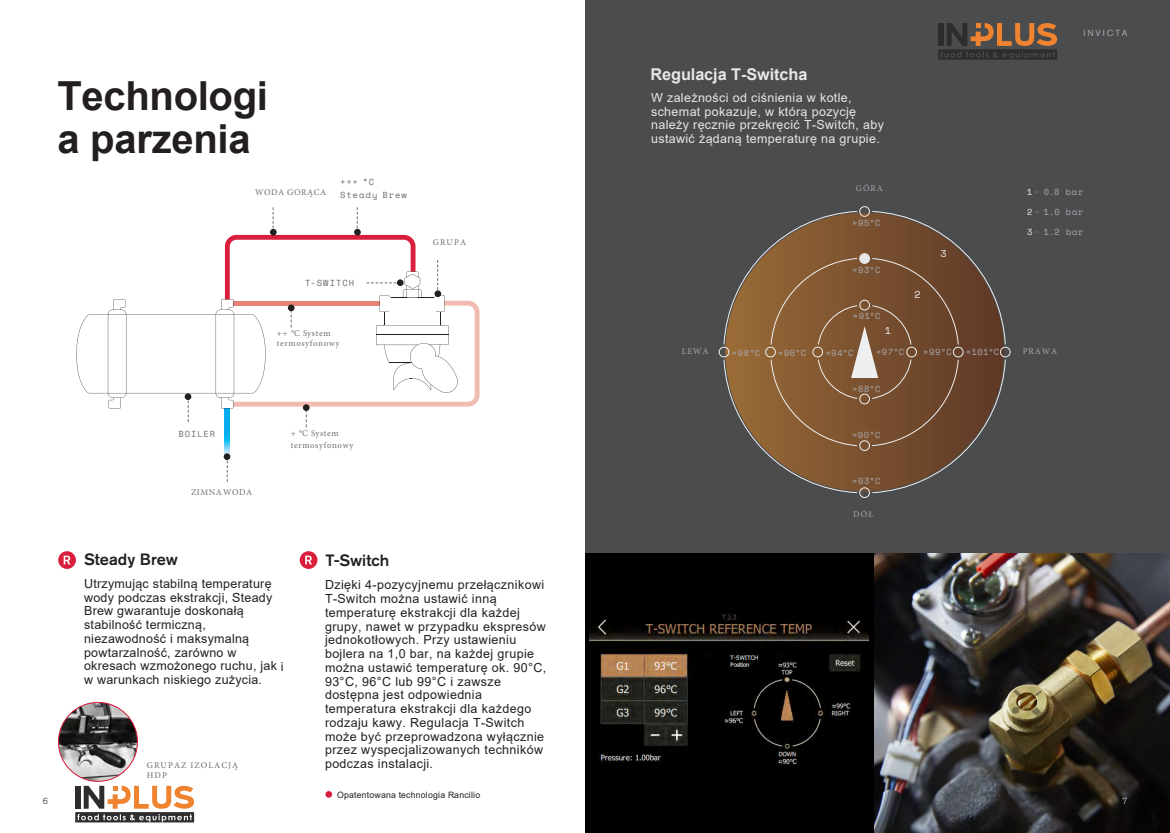
<style>
.page{position:relative;width:1170px;height:833px;background:#fff}
.page>*{position:absolute;margin:0;border:0;box-sizing:border-box;transform-origin:0 0}
.t1{font:700 40px/42.5px "Arial";letter-spacing:-.01em;color:#231f20}
.Sub_headings3{font:500 16.25px "Akzidenz Grotesk BQ";color:#231f20}
.Sub_headings3-2{font:700 16.25px "Arial";letter-spacing:-.005em;color:#e6e7e9}
.testo_corrente{font:12.5px/13.8px "Arial";letter-spacing:.03em;color:#231f20}
.testo_corrente-2{font:12.5px/13.8px "Arial";letter-spacing:.03em;color:#e6e7e9}
.t2{font:10px "Space Mono";color:#e6e7e9}
.t3{font:8.75px "Space Mono";letter-spacing:.025em;color:#a8a9ad}
.t4{font:8.75px/10px "Minion Pro";letter-spacing:.075em;color:#6c6d70}
.Body_Copy{font:8.75px "Arial";letter-spacing:.02em;color:#231f20}
.t5{font:8.75px "Space Mono";letter-spacing:.12em;color:#6c6d70}
.t6{font:8.75px/10.5px "Minion Pro";letter-spacing:.12em;color:#6c6d70}
.t7{font:8.75px "Minion Pro";letter-spacing:.095em;color:#a8a9ad}
.t8{font:8.75px "Akzidenz Grotesk BQ";letter-spacing:.23em;color:#a8a9ad}
.Details{font:300 8.75px "Akzidenz Grotesk BQ";color:#231f20}
.Details-2{font:300 8.75px "Akzidenz Grotesk BQ";color:#e6e7e9}
.s1{color:#e6e7e9}
.s2{color:#6c6d70}
</style>
<div class="page">
<img style="left:225px;top:427px;width:4px;height:41px">
<div style="left:585px;top:0;width:584px;height:553px;background:#4b4c4d"></div>
<img style="left:58px;top:702px;width:79px;height:79px;border-radius:39px">
<div style="left:58px;top:702px;width:80px;height:79px;border:1px solid #da1f3d;border-radius:50%"></div>
<svg style="left:58px;top:551px;width:18px;height:18px"></svg>
<svg style="left:64px;top:555px;width:6px;height:9px"></svg>
<div style="left:300px;top:551px;width:17px;height:18px;background:#da1f3d;border-radius:50%"></div>
<svg style="left:305px;top:555px;width:7px;height:9px"></svg>
<img style="left:873px;top:553px;width:296px;height:280px">
<div style="left:585px;top:553px;width:288px;height:280px;background:#000"></div>
<img style="left:589px;top:613px;width:279px;height:152px">
<svg style="left:227px;top:460px;width:1px;height:22px"></svg>
<div style="left:224px;top:453px;width:6px;height:7px;background:#231f20;border-radius:50%"></div>
<svg style="left:76px;top:207px;width:403px;height:220px"></svg>
<div style="left:303px;top:404px;width:6px;height:7px;background:#231f20;border-radius:50%"></div>
<div style="left:288px;top:304px;width:6px;height:7px;background:#231f20;border-radius:50%"></div>
<svg style="left:718px;top:206px;width:292px;height:292px"></svg>
<div style="left:859px;top:254px;width:10px;height:9px;background:#e6e7e9;border-radius:50%"></div>
<div style="left:325px;top:791px;width:7px;height:6px;background:#da1f3d;border-radius:50%"></div>
<svg style="left:75px;top:786px;width:119px;height:36px"></svg>
<svg style="left:938px;top:23px;width:119px;height:37px"></svg>
<p class="t1" style="left:57px;top:76px;width:212px">Technologi a parzenia</p>
<p class="t4" style="left:255px;top:187px;width:72px">WODA GORĄCA</p>
<p class="t5" style="left:340px;top:175px;width:35px">+++ °C</p>
<p class="t5" style="left:340px;top:189px;width:68px">Steady Brew</p>
<p class="t5" style="left:305px;top:276px;width:50px">T-SWITCH</p>
<p class="t4" style="left:277px;top:329px;width:64px">++ °C System termosyfonowy</p>
<p class="t4" style="left:432px;top:238px;width:35px">GRUPA</p>
<p class="t5" style="left:178px;top:427px;width:38px">BOILER</p>
<p class="t4" style="left:191px;top:487px;width:63px">ZIMNA WODA</p>
<p class="t4" style="left:291px;top:427px;width:64px;line-height:11.5px">+ °C System termosyfonowy</p>
<p class="Sub_headings3-2" style="left:650px;top:62px;width:158px">Regulacja T-Switcha</p>
<p class="testo_corrente-2" style="left:651px;top:91px;width:234px">W zależności od ciśnienia w kotle, schemat pokazuje, w którą pozycję należy ręcznie przekręcić T-Switch, aby ustawić żądaną temperaturę na grupie.</p>
<p class="t7" style="left:855px;top:183px;width:29px">GÓRA</p>
<p class="t3" style="left:852px;top:217px;width:30px">≈95ºC</p>
<p class="t3" style="left:852px;top:264px;width:30px">≈93ºC</p>
<p class="t3" style="left:852px;top:310px;width:29px">≈91ºC</p>
<p class="t2" style="left:885px;top:323px;width:8px">1</p>
<p class="t2" style="left:914px;top:287px;width:8px">2</p>
<p class="t2" style="left:940px;top:246px;width:8px">3</p>
<p class="t8" style="left:1083px;top:28px;width:46px">INVICTA</p>
<p class="t3" style="left:1027px;top:185px;width:58px"><span class="s1">1</span> <span class="s2">=</span> 0.8 bar</p>
<p class="t3" style="left:1027px;top:205px;width:58px"><span class="s1">2</span> <span class="s2">=</span> 1.0 bar</p>
<p class="t3" style="left:1027px;top:225px;width:58px"><span class="s1">3</span> <span class="s2">=</span> 1.2 bar</p>
<p class="t7" style="left:681px;top:345px;width:28px">LEWA</p>
<p class="t7" style="left:1022px;top:345px;width:36px">PRAWA</p>
<p class="t3" style="left:732px;top:346px;width:30px">≈98ºC</p>
<p class="t3" style="left:777px;top:346px;width:30px">≈96ºC</p>
<p class="t3" style="left:825px;top:346px;width:30px">≈94ºC</p>
<p class="t3" style="left:876px;top:346px;width:30px">≈97ºC</p>
<p class="t3" style="left:923px;top:346px;width:30px">≈99ºC</p>
<p class="t3" style="left:965px;top:346px;width:35px">≈101ºC</p>
<p class="t3" style="left:852px;top:382px;width:30px">≈88ºC</p>
<p class="t3" style="left:852px;top:428px;width:30px">≈90ºC</p>
<p class="t3" style="left:852px;top:474px;width:30px">≈93ºC</p>
<p class="t7" style="left:853px;top:508px;width:21px">DÓŁ</p>
<p class="Sub_headings3" style="left:84px;top:549px;width:95px">Steady Brew</p>
<p class="testo_corrente" style="left:84px;top:576px;width:201px">Utrzymując stabilną temperaturę wody podczas ekstrakcji, Steady<br>Brew gwarantuje doskonałą stabilność termiczną, niezawodność i maksymalną powtarzalność, zarówno w okresach wzmożonego ruchu, jak i w warunkach niskiego zużycia.</p>
<p class="Sub_headings3" style="left:325px;top:550px;width:65px">T-Switch</p>
<p class="testo_corrente" style="left:325px;top:578px;width:223px">Dzięki 4-pozycyjnemu przełącznikowi T-Switch można ustawić inną temperaturę ekstrakcji dla każdej grupy, nawet w przypadku ekspresów jednokotłowych. Przy ustawieniu bojlera na 1,0 bar, na każdej grupie można ustawić temperaturę ok. 90°C, 93°C, 96°C lub 99°C i zawsze dostępna jest odpowiednia temperatura ekstrakcji dla każdego rodzaju kawy. Regulacja T-Switch może być przeprowadzona wyłącznie przez wyspecjalizowanych techników podczas instalacji.</p>
<p class="Body_Copy" style="left:337px;top:788px;width:144px">Opatentowana technologia Rancilio</p>
<p class="t6" style="left:147px;top:759px;width:93px">GRUPAZ IZOLACJĄ<br>HDP</p>
<p class="Details" style="left:43px;top:796px;width:7px">6</p>
<p class="Details-2" style="left:1122px;top:796px;width:7px">7</p>
</div>
